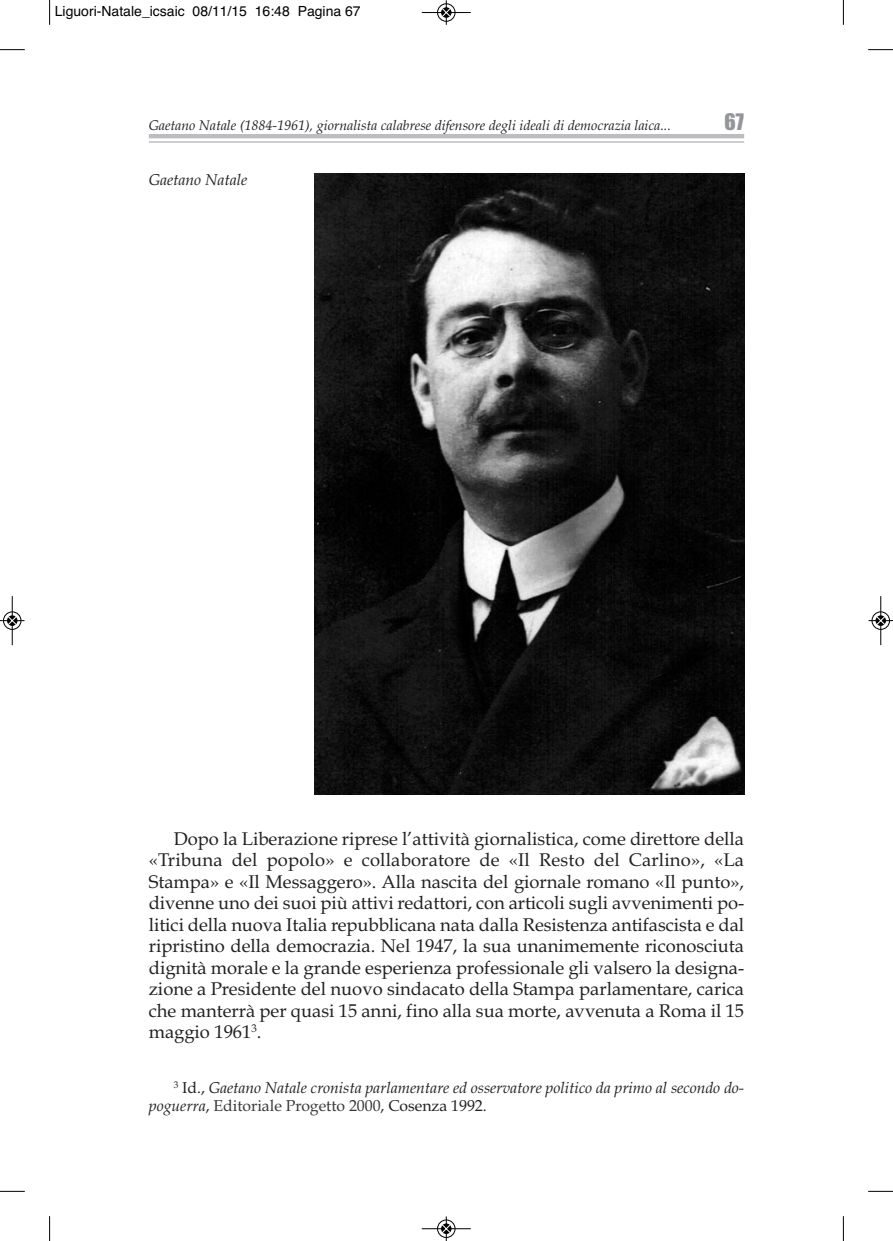
<style>
.page{position:relative;width:893px;height:1241px;background:#fff}
.page>*{position:absolute;margin:0;border:0;box-sizing:border-box;transform-origin:0 0}
.t1{font:18.38px/21.5px "Book Antiqua";color:#231f20;text-align:justify}
.t2{font:italic 15.75px/17.5px "Book Antiqua";color:#231f20}
.t3{font:italic 14px "Book Antiqua";color:#231f20}
.t4{font:14px "Helvetica";color:#000}
.s1{font-style:normal}
.s2{font-style:normal;color:#3a3837}
</style>
<div class="page">
<hr style="left:149px;top:134px;width:595px;height:4px;background:#bcbdc0">
<hr style="left:149px;top:141px;width:595px;height:2px;background:#bcbdc0">
<img style="left:314px;top:174px;width:430px;height:620px">
<svg style="left:49px;top:0;width:1px;height:25px"></svg>
<svg style="left:0;top:49px;width:25px;height:1px"></svg>
<svg style="left:843px;top:0;width:1px;height:25px"></svg>
<svg style="left:868px;top:49px;width:25px;height:1px"></svg>
<svg style="left:49px;top:1216px;width:1px;height:24px"></svg>
<svg style="left:0;top:1190px;width:25px;height:1px"></svg>
<svg style="left:843px;top:1216px;width:1px;height:24px"></svg>
<svg style="left:868px;top:1190px;width:25px;height:1px"></svg>
<div style="left:437px;top:3px;width:19px;height:19px;border:1px solid #fff;border-radius:50%"></div>
<hr style="left:422px;top:12px;width:49px;height:1px;background:#000">
<div style="left:437px;top:4px;width:18px;height:18px;border:1px solid #000;border-radius:50%"></div>
<svg style="left:442px;top:0;width:9px;height:25px"></svg>
<div style="left:437px;top:1219px;width:19px;height:18px;border:1px solid #fff;border-radius:50%"></div>
<hr style="left:422px;top:1228px;width:49px;height:1px;background:#000">
<div style="left:437px;top:1219px;width:18px;height:18px;border:1px solid #000;border-radius:50%"></div>
<svg style="left:442px;top:1216px;width:9px;height:24px"></svg>
<div style="left:3px;top:611px;width:19px;height:19px;border:1px solid #fff;border-radius:50%"></div>
<hr style="left:12px;top:596px;width:1px;height:49px;background:#000">
<div style="left:3px;top:611px;width:18px;height:18px;border:1px solid #000;border-radius:50%"></div>
<svg style="left:0;top:616px;width:24px;height:9px"></svg>
<div style="left:871px;top:611px;width:19px;height:19px;border:1px solid #fff;border-radius:50%"></div>
<hr style="left:880px;top:596px;width:1px;height:49px;background:#000">
<div style="left:872px;top:611px;width:18px;height:18px;border:1px solid #000;border-radius:50%"></div>
<svg style="left:868px;top:616px;width:25px;height:9px"></svg>
<p class="t4" style="left:55px;top:3px;width:307px">Liguori-Natale_icsaic 08/11/15 16:48 Pagina 67</p>
<p class="t3" style="left:149px;top:117px;width:524px">Gaetano Natale (1884-1961), giornalista calabrese difensore degli ideali di democrazia laica...</p>
<p class="t2" style="left:149px;top:171px;width:100px">Gaetano Natale</p>
<p class="t1" style="left:149px;top:827px;width:597px;text-indent:25px">Dopo la Liberazione riprese l’attività giornalistica, come direttore della «Tribuna del popolo» e collaboratore de «Il Resto del Carlino», «La Stampa» e «Il Messaggero». Alla nascita del giornale romano «Il punto», divenne uno dei suoi più attivi redattori, con articoli sugli avvenimenti po&shy;litici della nuova Italia repubblicana nata dalla Resistenza antifascista e dal ripristino della democrazia. Nel 1947, la sua unanimemente riconosciuta dignità morale e la grande esperienza professionale gli valsero la designa&shy;zione a Presidente del nuovo sindacato della Stampa parlamentare, carica che manterrà per quasi 15 anni, fino alla sua morte, avvenuta a Roma il 15 maggio 1961<sup>3</sup>.</p>
<p class="t2" style="left:149px;top:1078px;width:597px;text-indent:25px"><sup>3</sup> <span class="s1">Id.,</span> Gaetano Natale cronista parlamentare ed osservatore politico da primo al secondo do&shy;poguerra<span class="s1">,</span> <span class="s2">Editoriale Progetto 2000</span><span class="s1">, Cosenza 1992.</span></p>
</div>
